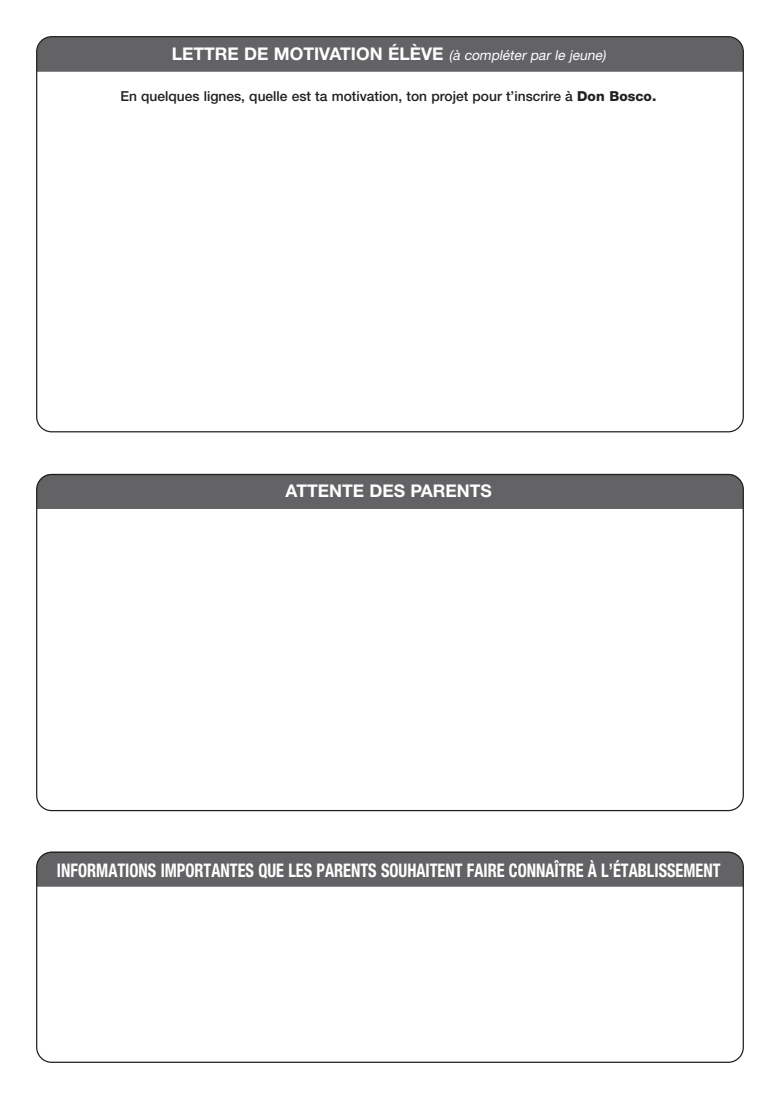
<style>
.page{position:relative;width:780px;height:1099px;background:#fff}
.page>*{position:absolute;margin:0;border:0;box-sizing:border-box;transform-origin:0 0}
.t1{font:700 condensed 18.75px "Helvetica Neue LT Std";color:#fff;scale:.87 1}
.t2{font:700 17.5px "Helvetica Neue LT Std";color:#fff}
.t3{font:500 13.75px "Helvetica Neue LT Std";color:#231f20}
.s1{font-weight:400;font-style:italic;font-size:13.75px}
.s2{font-weight:800}
</style>
<div class="page">
<div style="left:38px;top:37px;width:705px;height:35px;background:#636366"></div>
<div style="left:38px;top:474px;width:705px;height:35px;background:#636366"></div>
<div style="left:38px;top:853px;width:705px;height:33px;background:#636366"></div>
<div style="left:36px;top:851px;width:707px;height:211px;border:1px solid #231f20;border-radius:15px"></div>
<p class="t2" style="left:172px;top:43px;width:435px">LETTRE DE MOTIVATION ÉLÈVE <span class="s1">(à compléter par le jeune)</span></p>
<p class="t3" style="left:120px;top:88px;width:537px">En quelques lignes, quelle est ta motivation, ton projet pour t’inscrire à <span class="s2">Don Bosco.</span></p>
<p class="t2" style="left:285px;top:480px;width:208px">ATTENTE DES PARENTS</p>
<p class="t1" style="left:57px;top:858px;width:764px">INFORMATIONS IMPORTANTES QUE LES PARENTS SOUHAITENT FAIRE CONNAÎTRE À L’ÉTABLISSEMENT</p>
</div>
